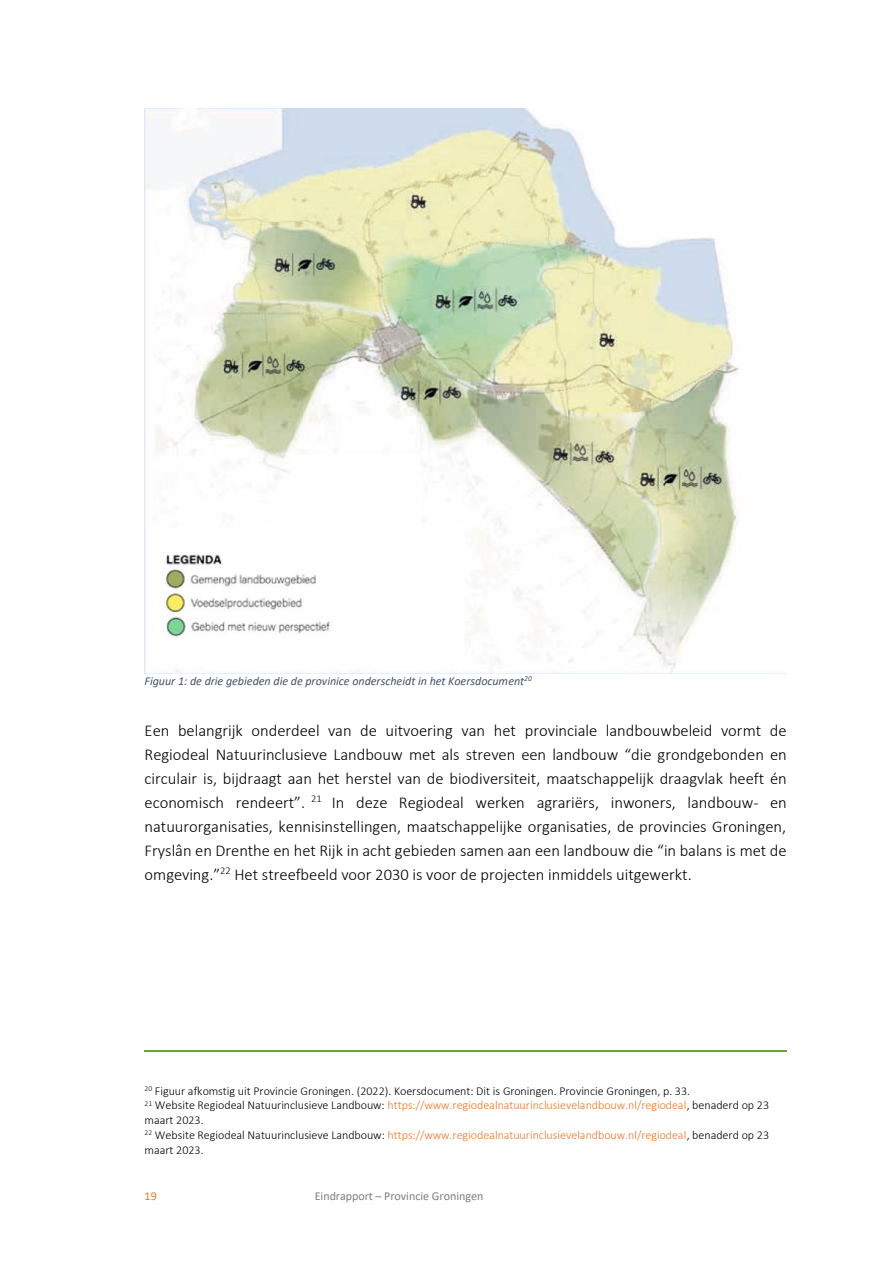
<style>
.page{position:relative;width:893px;height:1263px;background:#fff}
.page>*{position:absolute;margin:0;border:0;box-sizing:border-box;transform-origin:0 0}
.t1{font:300 16.5px/24px "Calibri";color:#000;text-align:justify}
.t2{font:300 12px/14.7px "Calibri";color:#000}
.t3{font:italic 12px "Calibri";letter-spacing:-.005em;color:#44546a}
.t4{font:12px "Calibri";letter-spacing:-.005em;color:#7f7f7f}
.t5{font:12px "Calibri";color:#ee7623}
.s1{color:#ee7623}
</style>
<div class="page">
<hr style="left:145px;top:1051px;width:642px;height:1px;background:#6ba43a">
<img style="left:145px;top:108px;width:594px;height:565px">
<p class="t3" style="left:145px;top:676px;width:389px">Figuur 1: de drie gebieden die de provinice onderscheidt in het Koersdocument<sup>20</sup></p>
<p class="t1" style="left:145px;top:720px;width:644px">Een belangrijk onderdeel van de uitvoering van het provinciale landbouwbeleid vormt de Regiodeal Natuurinclusieve Landbouw met als streven een landbouw “die grondgebonden en circulair is, bijdraagt aan het herstel van de biodiversiteit, maatschappelijk draagvlak heeft én economisch rendeert”. <sup>21</sup> In deze Regiodeal werken agrariërs, inwoners, landbouw- en natuurorganisaties, kennisinstellingen, maatschappelijke organisaties, de provincies Groningen, Fryslân en Drenthe en het Rijk in acht gebieden samen aan een landbouw die “in balans is met de omgeving.”<sup>22</sup> Het streefbeeld voor 2030 is voor de projecten inmiddels uitgewerkt.</p>
<p class="t2" style="left:145px;top:1084px;width:547px"><sup>20</sup> Figuur afkomstig uit Provincie Groningen. (2022). Koersdocument: Dit is Groningen. Provincie Groningen, p. 33.</p>
<p class="t2" style="left:145px;top:1099px;width:626px"><sup>21</sup> Website Regiodeal Natuurinclusieve Landbouw: <span class="s1">https://www.regiodealnatuurinclusievelandbouw.nl/regiodeal</span>, benaderd op 23 maart 2023.</p>
<p class="t2" style="left:145px;top:1128px;width:626px"><sup>22</sup> Website Regiodeal Natuurinclusieve Landbouw: <span class="s1">https://www.regiodealnatuurinclusievelandbouw.nl/regiodeal</span>, benaderd op 23 maart 2023.</p>
<p class="t5" style="left:145px;top:1190px;width:14px">19</p>
<p class="t4" style="left:315px;top:1190px;width:170px">Eindrapport – Provincie Groningen</p>
</div>
